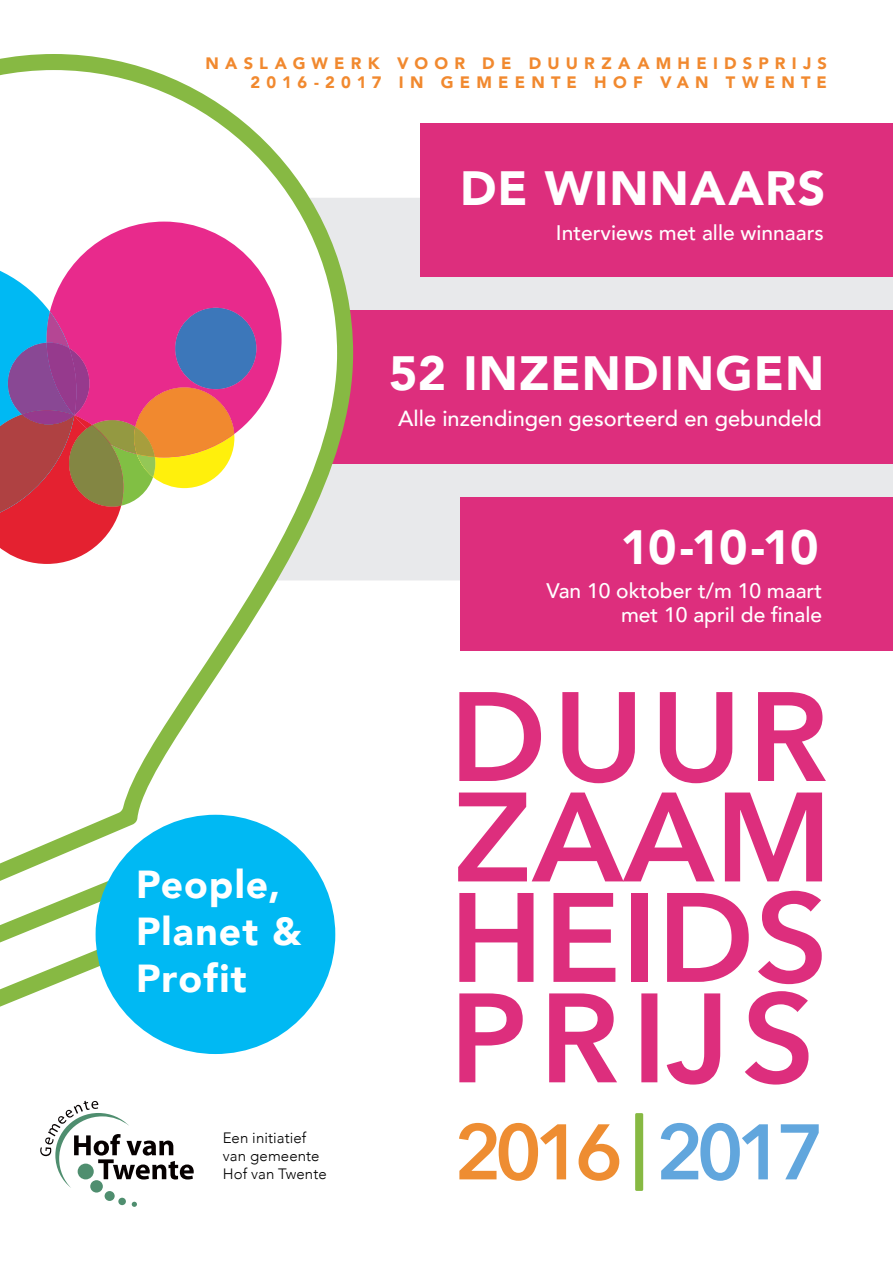
<style>
.page{position:relative;width:893px;height:1263px;background:#fff}
.page>*{position:absolute;margin:0;border:0;box-sizing:border-box;transform-origin:0 0}
.t1{font:900 48px "Avenir";letter-spacing:.025em;color:#fff}
.t2{font:900 39px/46.8px "Avenir";letter-spacing:.03em;color:#fff}
.t3{font:500 21.9px "Avenir";color:#fff}
.t4{font:500 21px/24px "Avenir";color:#fff;text-align:right}
.t5{font:900 16.5px/19.8px "Avenir";letter-spacing:.375em;color:#f1892f;text-align:right}
.t6{font:300 15px/18px "Avenir";letter-spacing:.01em;color:#000}
</style>
<div class="page">
<div style="left:353px;top:198px;width:540px;height:382px;background:#e8e9eb"></div>
<div style="left:281px;top:311px;width:612px;height:153px;background:#dd2e7d"></div>
<div style="left:460px;top:497px;width:433px;height:153px;background:#dd2e7d"></div>
<svg style="left:459px;top:692px;width:82px;height:89px"></svg>
<svg style="left:562px;top:692px;width:73px;height:91px"></svg>
<svg style="left:660px;top:692px;width:72px;height:91px"></svg>
<svg style="left:758px;top:692px;width:68px;height:89px"></svg>
<svg style="left:458px;top:792px;width:257px;height:89px"></svg>
<svg style="left:725px;top:792px;width:97px;height:89px"></svg>
<svg style="left:459px;top:893px;width:74px;height:89px"></svg>
<svg style="left:553px;top:893px;width:62px;height:89px"></svg>
<div style="left:631px;top:893px;width:16px;height:89px;background:#dd2e7d"></div>
<svg style="left:667px;top:893px;width:82px;height:89px"></svg>
<svg style="left:758px;top:891px;width:64px;height:93px"></svg>
<svg style="left:459px;top:993px;width:64px;height:89px"></svg>
<svg style="left:549px;top:993px;width:68px;height:89px"></svg>
<svg style="left:641px;top:993px;width:79px;height:91px"></svg>
<svg style="left:745px;top:991px;width:63px;height:93px"></svg>
<svg style="left:459px;top:1123px;width:107px;height:58px"></svg>
<svg style="left:579px;top:1124px;width:40px;height:57px"></svg>
<div style="left:635px;top:1113px;width:8px;height:78px;background:#87b943;border-radius:2px"></div>
<svg style="left:661px;top:1123px;width:107px;height:58px"></svg>
<svg style="left:781px;top:1124px;width:38px;height:55px"></svg>
<div style="left:90px;top:1180px;width:13px;height:12px;background:#4f8e6f;border-radius:50%"></div>
<div style="left:105px;top:1191px;width:10px;height:10px;background:#4f8e6f;border-radius:50%"></div>
<div style="left:118px;top:1198px;width:8px;height:7px;background:#4f8e6f;border-radius:50%"></div>
<svg style="left:132px;top:1202px;width:5px;height:5px"></svg>
<svg style="left:40px;top:1101px;width:154px;height:87px"></svg>
<div style="left:421px;top:123px;width:472px;height:154px;background:#dd2e7d"></div>
<svg style="left:0;top:54px;width:353px;height:836px"></svg>
<svg style="left:0;top:874px;width:127px;height:141px"></svg>
<div style="left:96px;top:815px;width:239px;height:239px;background:#00b9f3;border-radius:50%"></div>
<p class="t5" style="left:205px;top:53px;width:623px">NASLAGWERK VOOR DE DUURZAAMHEIDSPRIJS<br>2016-2017 IN GEMEENTE HOF VAN TWENTE</p>
<h1 class="t1" style="left:460px;top:147px;width:367px">DE WINNAARS</h1>
<p class="t4" style="left:556px;top:219px;width:269px">Interviews met alle winnaars</p>
<h1 class="t1" style="left:389px;top:332px;width:437px">52 INZENDINGEN</h1>
<p class="t3" style="left:398px;top:399px;width:425px">Alle inzendingen gesorteerd en gebundeld</p>
<h1 class="t1" style="left:620px;top:507px;width:200px">10-10-10</h1>
<h2 class="t2" style="left:136px;top:860px;width:167px">People,<br>Planet &amp;<br>Profit</h2>
<p class="t6" style="left:223px;top:1129px;width:105px">Een initiatief van gemeente<br>Hof van Twente</p>
<p class="t4" style="left:547px;top:577px;width:277px">Van 10 oktober t/m 10 maart met 10 april de finale</p>
</div>
